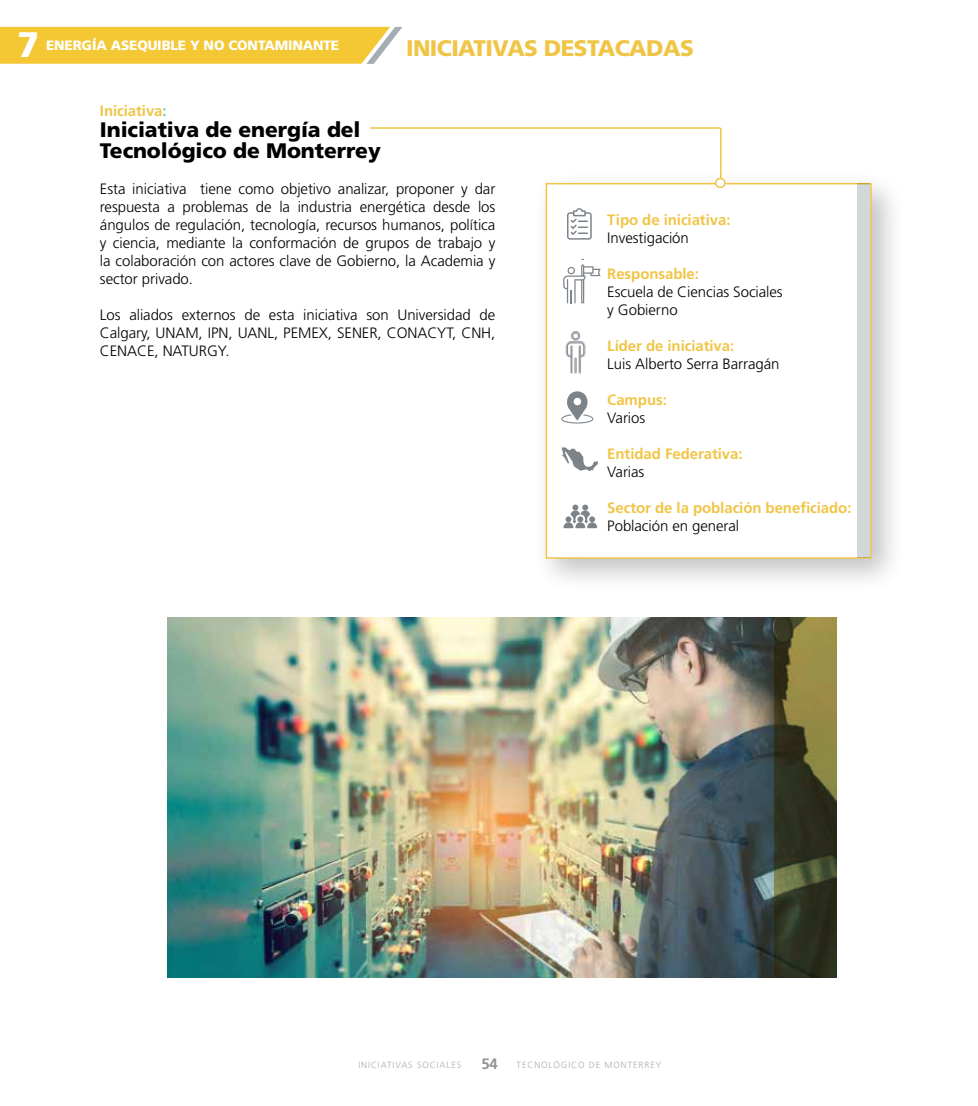
<style>
.page{position:relative;width:978px;height:1106px;background:#fff}
.page>*{position:absolute;margin:0;border:0;box-sizing:border-box;transform-origin:0 0}
.t1{font:900 35.4px "Frutiger";color:#fff}
.t2{font:900 22.5px "Frutiger";letter-spacing:-.025em;color:#f0c546}
.t3{font:900 21px/21px "Frutiger";letter-spacing:-.005em;color:#000}
.t4{font:300 15px/18px "Frutiger";letter-spacing:-.005em;color:#000;text-align:justify}
.t5{font:700 15px "Frutiger";letter-spacing:-.005em;color:#f0c546}
.t6{font:900 13.5px "Frutiger";letter-spacing:-.01em;color:#fff}
.t7{font:300 9px "Frutiger";letter-spacing:.1em;color:#a6aeb3}
.s1{color:#7ac3ad}
.s2{font-weight:700;font-size:15px;color:#929395}
</style>
<div class="page">
<hr style="left:720px;top:128px;width:1px;height:222px;background:#f0c546">
<svg style="left:0;top:27px;width:402px;height:37px;background:#f3ca41"></svg>
<div style="left:532px;top:169px;width:374px;height:424px;background:#000;opacity:.25"></div>
<div style="left:546px;top:183px;width:326px;height:376px;background:#fff;border:2px solid #f0c546"></div>
<div style="left:857px;top:183px;width:13px;height:374px;background:#d2d7da"></div>
<svg style="left:567px;top:208px;width:25px;height:32px"></svg>
<svg style="left:563px;top:259px;width:38px;height:44px"></svg>
<svg style="left:562px;top:447px;width:36px;height:24px"></svg>
<svg style="left:563px;top:504px;width:34px;height:24px"></svg>
<hr style="left:370px;top:127px;width:350px;height:2px;background:#f0c546">
<div style="left:716px;top:178px;width:9px;height:9px;background:#fff;border-radius:50%"></div>
<div style="left:715px;top:178px;width:11px;height:10px;border:2px solid #f0c546;border-radius:50%"></div>
<svg style="left:561px;top:391px;width:32px;height:32px"></svg>
<img style="left:565px;top:331px;width:21px;height:43px">
<img style="left:167px;top:617px;width:607px;height:360px">
<svg style="left:774px;top:617px;width:62px;height:360px;background:#504f2c"></svg>
<h1 class="t1" style="left:18px;top:23px;width:23px">7</h1>
<p class="t6" style="left:46px;top:37px;width:295px">ENERGÍA ASEQUIBLE Y NO CONTAMINANTE</p>
<h2 class="t2" style="left:406px;top:34px;width:289px">INICIATIVAS DESTACADAS</h2>
<p class="t5" style="left:100px;top:102px;width:68px">Iniciativa<span class="s1">:</span></p>
<h3 class="t3" style="left:100px;top:119px;width:282px">Iniciativa de energía del<br>Tecnológico de Monterrey</h3>
<p class="t4" style="left:100px;top:180px;width:397px">Esta iniciativa tiene como objetivo analizar, proponer y dar respuesta a problemas de la industria energética desde los ángulos de regulación, tecnología, recursos humanos, política y ciencia, mediante la conformación de grupos de trabajo y la colaboración con actores clave de Gobierno, la Academia y sector privado.</p>
<p class="t4" style="left:100px;top:306px;width:397px">Los aliados externos de esta iniciativa son Universidad de Calgary, UNAM, IPN, UANL, PEMEX, SENER, CONACYT, CNH, CENACE, NATURGY.</p>
<p class="t5" style="left:607px;top:211px;width:125px">Tipo de iniciativa:</p>
<p class="t4" style="left:607px;top:229px;width:83px">Investigación</p>
<p class="t5" style="left:607px;top:265px;width:93px">Responsable:</p>
<p class="t4" style="left:607px;top:283px;width:177px">Escuela de Ciencias Sociales y Gobierno</p>
<p class="t5" style="left:607px;top:337px;width:128px">Líder de iniciativa:</p>
<p class="t4" style="left:607px;top:355px;width:174px">Luis Alberto Serra Barragán</p>
<p class="t5" style="left:607px;top:391px;width:61px">Campus:</p>
<p class="t4" style="left:607px;top:409px;width:39px">Varios</p>
<p class="t5" style="left:607px;top:445px;width:137px">Entidad Federativa:</p>
<p class="t4" style="left:607px;top:463px;width:39px">Varias</p>
<p class="t5" style="left:607px;top:499px;width:246px">Sector de la población beneficiado:</p>
<p class="t4" style="left:607px;top:517px;width:133px">Población en general</p>
<p class="t7" style="left:358px;top:1060px;width:104px">INICIATIVAS SOCIALES</p>
<p class="t7" style="left:481px;top:1060px;width:181px"><span class="s2">54</span> TECNOLÓGICO DE MONTERREY</p>
</div>
